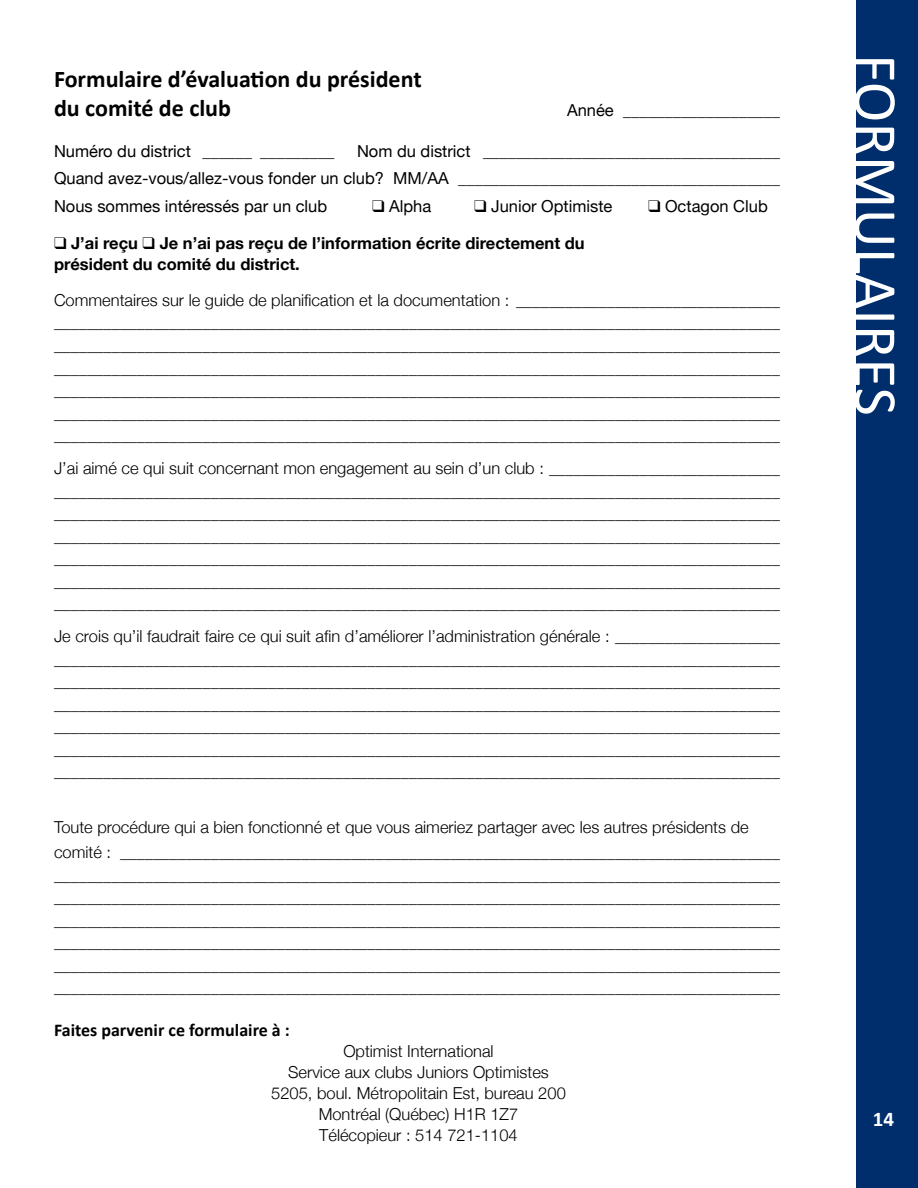
<style>
.page{position:relative;width:918px;height:1188px;background:#fff}
.page>*{position:absolute;margin:0;border:0;box-sizing:border-box;transform-origin:0 0}
.t1{font:61.5px "Calibri";color:#fff}
.t2{font:700 24px/28.8px "Calibri";color:#000}
.t3{font:700 21px "Calibri";color:#fff}
.t4{font:700 18px "Calibri";color:#000}
.t5{font:300 16.5px/22.5px "Helvetica Neue";color:#000;text-align:justify}
.t6{font:16.5px/27.8px "Helvetica Neue";color:#000;text-align:justify}
.t7{font:700 16.5px/21px "Helvetica Neue";color:#000}
</style>
<div class="page">
<div style="left:856px;top:0;width:62px;height:1188px;background:#002e6d"></div>
<h2 class="t2" style="left:54px;top:64px;width:369px">Formulaire d’évaluation du président du comité de club</h2>
<p class="t6" style="left:567px;top:96px;width:214px">Année ___________________</p>
<p class="t6" style="left:54px;top:137px;width:282px">Numéro du district ______ _________</p>
<p class="t6" style="left:54px;top:137px;width:728px;text-indent:303px">Nom du district ____________________________________ Quand avez-vous/allez-vous fonder un club? MM/AA _______________________________________ Nous sommes intéressés par un club</p>
<p class="t6" style="left:372px;top:192px;width:61px">❑ Alpha</p>
<p class="t6" style="left:474px;top:192px;width:140px">❑ Junior Optimiste</p>
<p class="t6" style="left:648px;top:192px;width:121px">❑ Octagon Club</p>
<p class="t7" style="left:54px;top:232px;width:532px">❑ J’ai reçu ❑ Je n’ai pas reçu de l’information écrite directement du président du comité du district.</p>
<p class="t5" style="left:54px;top:289px;width:728px">Commentaires sur le guide de planification et la documentation : ________________________________ ________________________________________________________________________________________ ________________________________________________________________________________________ ________________________________________________________________________________________ ________________________________________________________________________________________ ________________________________________________________________________________________ ________________________________________________________________________________________</p>
<p class="t5" style="left:54px;top:457px;width:728px">J’ai aimé ce qui suit concernant mon engagement au sein d’un club : ____________________________ ________________________________________________________________________________________ ________________________________________________________________________________________ ________________________________________________________________________________________ ________________________________________________________________________________________ ________________________________________________________________________________________ ________________________________________________________________________________________</p>
<p class="t5" style="left:54px;top:625px;width:728px">Je crois qu’il faudrait faire ce qui suit afin d’améliorer l’administration générale : ____________________ ________________________________________________________________________________________ ________________________________________________________________________________________ ________________________________________________________________________________________ ________________________________________________________________________________________ ________________________________________________________________________________________ ________________________________________________________________________________________</p>
<p class="t5" style="left:54px;top:814px;width:727px;line-height:25.5px">Toute procédure qui a bien fonctionné et que vous aimeriez partager avec les autres présidents de comité : ________________________________________________________________________________</p>
<p class="t5" style="left:54px;top:863px;width:728px">________________________________________________________________________________________ ________________________________________________________________________________________ ________________________________________________________________________________________ ________________________________________________________________________________________ ________________________________________________________________________________________ ________________________________________________________________________________________</p>
<p class="t4" style="left:54px;top:1018px;width:237px">Faites parvenir ce formulaire à :</p>
<p class="t5" style="left:271px;top:1040px;width:296px;line-height:21px;text-align:center">Optimist International<br>Service aux clubs Juniors Optimistes<br>5205, boul. Métropolitain Est, bureau 200<br>Montréal (Québec) H1R 1Z7<br>Télécopieur : 514 721-1104</p>
<h1 class="t1" style="left:914px;top:54px;width:363px;rotate:90deg">FORMULAIRES</h1>
<p class="t3" style="left:873px;top:1106px;width:23px">14</p>
</div>
